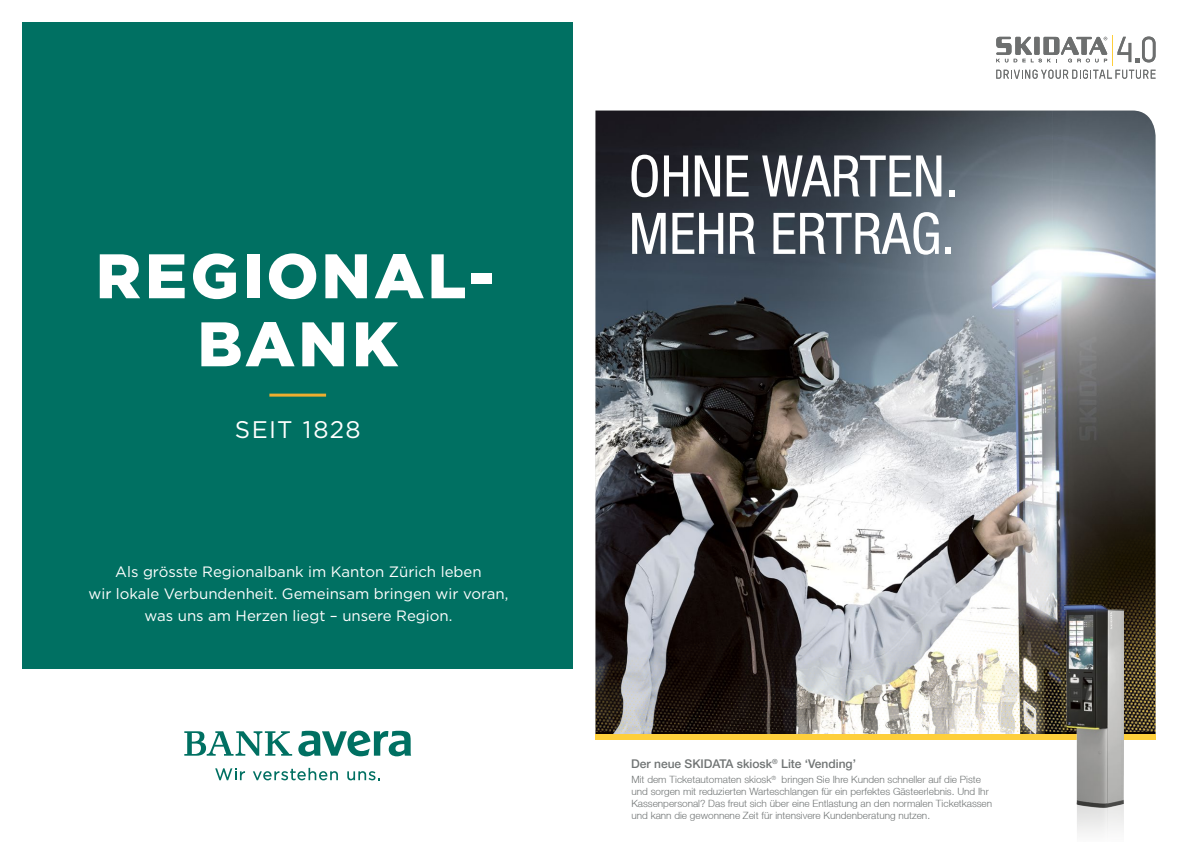
<style>
.page{position:relative;width:1191px;height:842px;background:#fff}
.page>*{position:absolute;margin:0;border:0;box-sizing:border-box;transform-origin:0 0}
.t1{font:900 62.8px/68px "Gotham";letter-spacing:.055em;color:#fff;text-align:center}
.t2{font:condensed 57.4px/57.4px "Helvetica Neue LT Std";color:#fff}
.t3{font:24px "Gotham";letter-spacing:.06em;color:#fff}
.t4{font:15px/22px "Gotham";color:#fff;text-align:center}
.t5{font:500 12px "Helvetica Neue LT";color:#707474}
.t6{font:300 10px/12px "Helvetica Neue LT";color:#707474}
</style>
<div class="page">
<svg style="left:215px;top:768px;width:30px;height:12px"></svg>
<svg style="left:253px;top:768px;width:85px;height:12px"></svg>
<svg style="left:347px;top:771px;width:33px;height:9px"></svg>
<svg style="left:184px;top:731px;width:108px;height:25px"></svg>
<svg style="left:298px;top:731px;width:113px;height:25px"></svg>
<div style="left:23px;top:23px;width:550px;height:646px;background:#007062"></div>
<hr style="left:269px;top:394px;width:57px;height:3px;background:#edae2f">
<img style="left:595px;top:111px;width:560px;height:623px">
<img style="left:595px;top:381px;width:560px;height:351px">
<svg style="left:996px;top:37px;width:111px;height:25px"></svg>
<svg style="left:1117px;top:37px;width:38px;height:25px"></svg>
<svg style="left:996px;top:70px;width:159px;height:9px"></svg>
<hr style="left:1112px;top:35px;width:1px;height:31px;background:#ffcf3b">
<div style="left:595px;top:734px;width:560px;height:5px;background:#fecf3b"></div>
<img style="left:1063px;top:604px;width:60px;height:229px">
<p class="t1" style="left:96px;top:241px;width:400px">REGIONAL-<br>BANK</p>
<p class="t3" style="left:235px;top:414px;width:127px">SEIT 1828</p>
<p class="t4" style="left:88px;top:560px;width:421px">Als grösste Regionalbank im Kanton Zürich leben<br>wir lokale Verbundenheit. Gemeinsam bringen wir voran, was uns am Herzen liegt – unsere Region.</p>
<p class="t2" style="left:628px;top:147px;width:331px">OHNE WARTEN.<br>MEHR ERTRAG.</p>
<p class="t5" style="left:631px;top:757px;width:226px">Der neue SKIDATA skiosk<sup>®</sup> Lite ‘Vending’</p>
<p class="t6" style="left:631px;top:773px;width:362px">Mit dem Ticketautomaten skiosk<sup>®</sup> bringen Sie Ihre Kunden schneller auf die Piste und sorgen mit reduzierten Warteschlangen für ein perfektes Gästeerlebnis. Und Ihr Kassenpersonal? Das freut sich über eine Entlastung an den normalen Ticketkassen und kann die gewonnene Zeit für intensivere Kundenberatung nutzen.</p>
</div>
